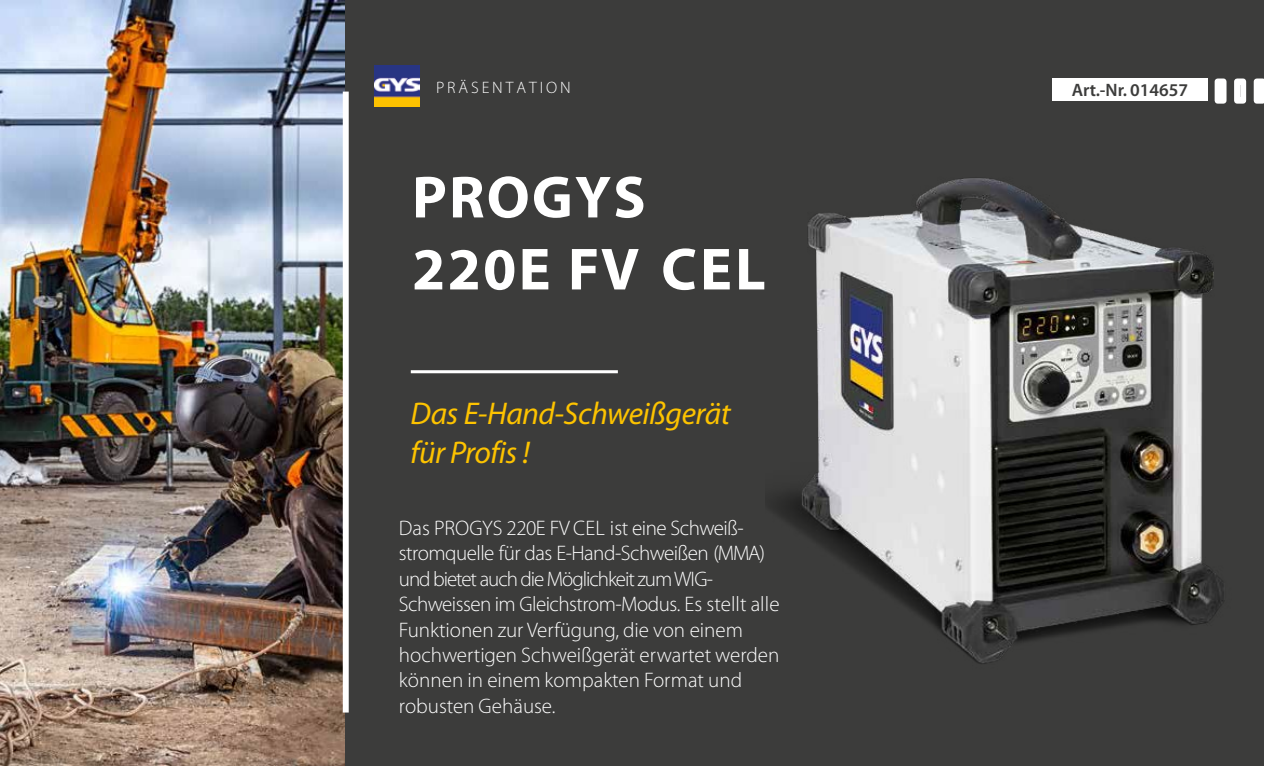
<style>
.page{position:relative;width:1264px;height:766px;background:#fff}
.page>*{position:absolute;margin:0;border:0;box-sizing:border-box;transform-origin:0 0}
.t1{font:700 60px "Myriad Pro";letter-spacing:.035em;color:#fff}
.t2{font:italic 31.5px "Myriad Pro";letter-spacing:-.02em;color:#fdc300}
.t3{font:300 21px/25.5px "Myriad Pro";letter-spacing:-.01em;color:#fff}
.t4{font:600 18px "Myriad Pro";letter-spacing:.005em;color:#3c3c3b}
.t5{font:300 16.5px "Myriad Pro";color:#fff}
</style>
<div class="page">
<div style="left:0;top:0;width:1263px;height:765px;background:#3c3c3b"></div>
<img style="left:374px;top:65px;width:45px;height:42px">
<div style="left:1214px;top:78px;width:12px;height:26px;border:6px solid #fff"></div>
<div style="left:1233px;top:78px;width:12px;height:26px;border:6px solid #fff"></div>
<svg style="left:1253px;top:78px;width:10px;height:26px"></svg>
<img style="left:0;top:0;width:344px;height:765px">
<div style="left:343px;top:92px;width:5px;height:620px;background:#fff"></div>
<hr style="left:410px;top:370px;width:207px;height:3px;background:#fff">
<img style="left:771px;top:178px;width:453px;height:486px">
<div style="left:1051px;top:78px;width:156px;height:23px;background:#fff"></div>
<p class="t5" style="left:436px;top:78px;width:136px">P R Ä S E N T A T I O N</p>
<h1 class="t1" style="left:412px;top:158px;width:235px">PROGYS</h1>
<h1 class="t1" style="left:412px;top:230px;width:355px">220E FV CEL</h1>
<p class="t2" style="left:410px;top:394px;width:321px">Das E-Hand-Schweißgerät</p>
<p class="t2" style="left:410px;top:433px;width:121px">für Profis !</p>
<p class="t3" style="left:399px;top:514px;width:382px">Das PROGYS 220E FV CEL ist eine Schweiß&shy;stromquelle für das E-Hand-Schweißen (MMA) und bietet auch die Möglichkeit zum WIG-Schweissen im Gleichstrom-Modus. Es stellt alle Funktionen zur Verfügung, die von einem hochwertigen Schweißgerät erwartet werden können in einem kompakten Format und robusten Gehäuse.</p>
<p class="t4" style="left:1071px;top:79px;width:118px">Art.-Nr. 014657</p>
</div>
